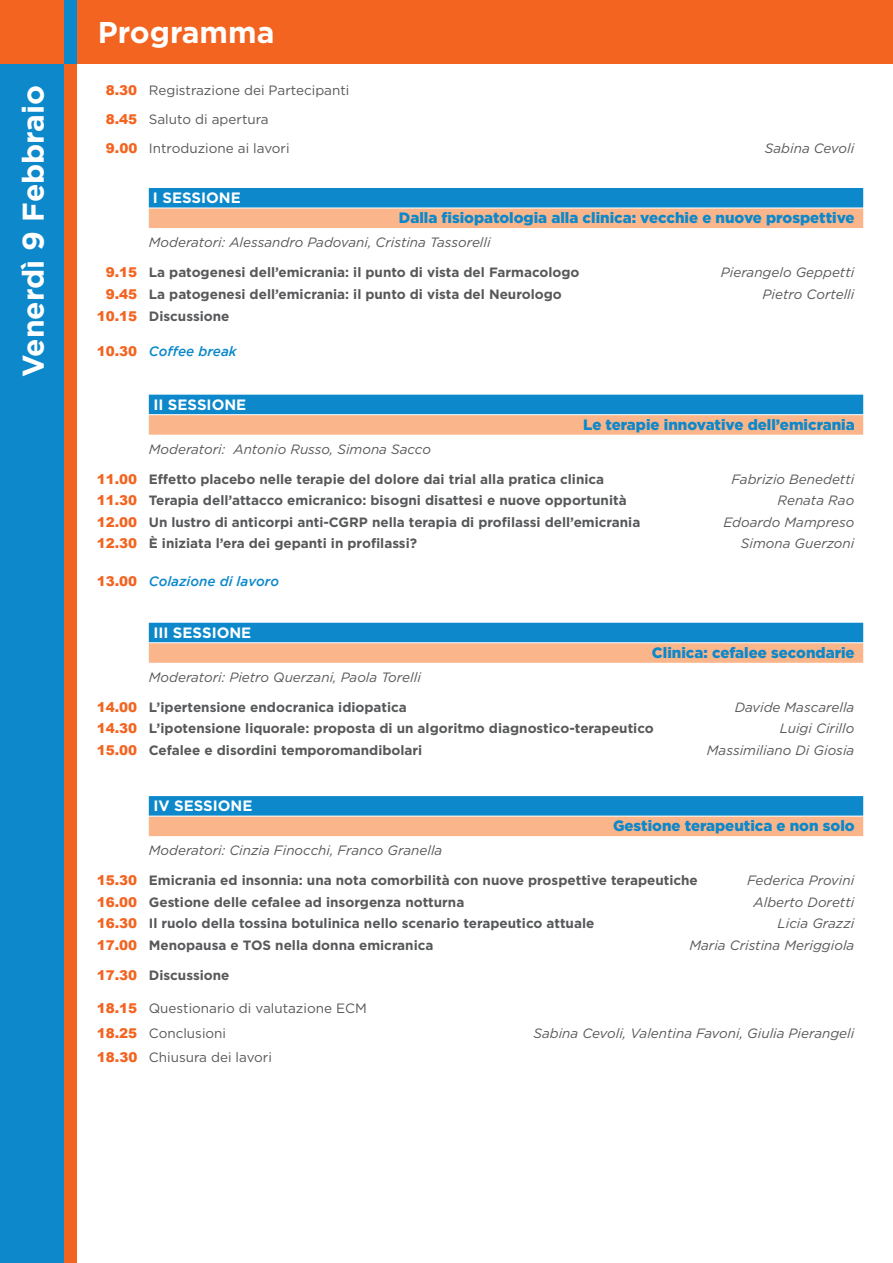
<style>
.page{position:relative;width:893px;height:1263px;background:#fff}
.page>*{position:absolute;margin:0;border:0;box-sizing:border-box;transform-origin:0 0}
.t1{font:700 30px "Gotham";color:#fff}
.t2{font:900 15px "Gotham";color:#0c88cb}
.t3{font:700 15px "Gotham";color:#fff}
.t4{font:700 13.5px "Gotham";color:#57585a}
.t5{font:italic 13.5px "Gotham";color:#57585a}
.t6{font:13.5px/29px "Gotham";color:#57585a}
.t7{font:italic 500 13.5px "Gotham";color:#0c88cb}
.s1{font-family:"Arial";font-weight:900;color:#f36421}
.s2{font-family:"Arial";font-weight:900;font-style:normal;color:#f36421}
.s3{font-weight:700;font-style:normal;font-size:15px;color:#fff}
</style>
<div class="page">
<div style="left:0;top:16px;width:64px;height:1247px;background:#0c88cb"></div>
<div style="left:149px;top:188px;width:714px;height:19px;background:#0c88cb"></div>
<div style="left:149px;top:209px;width:714px;height:19px;background:#fab58a"></div>
<div style="left:149px;top:395px;width:714px;height:19px;background:#0c88cb"></div>
<div style="left:149px;top:415px;width:714px;height:20px;background:#fab58a"></div>
<div style="left:149px;top:623px;width:714px;height:19px;background:#0c88cb"></div>
<div style="left:149px;top:643px;width:714px;height:20px;background:#fab58a"></div>
<div style="left:149px;top:796px;width:714px;height:19px;background:#0c88cb"></div>
<div style="left:149px;top:817px;width:714px;height:19px;background:#fab58a"></div>
<div style="left:64px;top:34px;width:13px;height:1229px;background:#f36421"></div>
<div style="left:0;top:0;width:893px;height:64px;background:#f36421"></div>
<div style="left:64px;top:0;width:13px;height:64px;background:#0c88cb"></div>
<h1 class="t1" style="left:13px;top:377px;width:293px;rotate:-90deg">Venerdì 9 Febbraio</h1>
<h1 class="t1" style="left:98px;top:12px;width:178px">Programma</h1>
<p class="t6" style="left:106px;top:75px;width:245px"><span class="s1">8.30</span> Registrazione dei Partecipanti<br><span class="s1">8.45</span> Saluto di apertura<br><span class="s1">9.00</span> Introduzione ai lavori</p>
<p class="t3" style="left:153px;top:188px;width:89px">I SESSIONE</p>
<p class="t5" style="left:765px;top:141px;width:91px">Sabina Cevoli</p>
<p class="t2" style="left:399px;top:208px;width:457px">Dalla fisiopatologia alla clinica: vecchie e nuove prospettive</p>
<p class="t5" style="left:149px;top:235px;width:343px">Moderatori: Alessandro Padovani, Cristina Tassorelli</p>
<p class="t4" style="left:106px;top:263px;width:475px"><span class="s1">9.15</span> La patogenesi dell’emicrania: il punto di vista del Farmacologo</p>
<p class="t5" style="left:721px;top:265px;width:135px">Pierangelo Geppetti</p>
<p class="t4" style="left:106px;top:285px;width:458px"><span class="s1">9.45</span> La patogenesi dell’emicrania: il punto di vista del Neurologo</p>
<p class="t5" style="left:763px;top:286px;width:93px">Pietro Cortelli</p>
<p class="t4" style="left:97px;top:307px;width:134px"><span class="s1">10.15</span> Discussione</p>
<p class="t7" style="left:97px;top:343px;width:151px"><span class="s2">10.30</span> Coffee break<span class="s3">S</span></p>
<p class="t3" style="left:153px;top:395px;width:94px">II SESSIONE</p>
<p class="t2" style="left:583px;top:414px;width:273px">Le terapie innovative dell’emicrania</p>
<p class="t5" style="left:149px;top:441px;width:284px">Moderatori: Antonio Russo, Simona Sacco</p>
<p class="t4" style="left:97px;top:470px;width:509px"><span class="s1">11.00</span> Effetto placebo nelle terapie del dolore dai trial alla pratica clinica</p>
<p class="t5" style="left:732px;top:471px;width:124px">Fabrizio Benedetti</p>
<p class="t4" style="left:97px;top:492px;width:531px"><span class="s1">11.30</span> Terapia dell’attacco emicranico: bisogni disattesi e nuove opportunità</p>
<p class="t5" style="left:777px;top:493px;width:78px">Renata Rao</p>
<p class="t4" style="left:97px;top:513px;width:545px"><span class="s1">12.00</span> Un lustro di anticorpi anti-CGRP nella terapia di profilassi dell’emicrania</p>
<p class="t5" style="left:724px;top:515px;width:132px">Edoardo Mampreso</p>
<p class="t4" style="left:97px;top:535px;width:322px"><span class="s1">12.30</span> È iniziata l’era dei gepanti in profilassi?</p>
<p class="t5" style="left:741px;top:536px;width:115px">Simona Guerzoni</p>
<p class="t7" style="left:97px;top:573px;width:184px"><span class="s2">13.00</span> Colazione di lavoro</p>
<p class="t3" style="left:153px;top:623px;width:100px">III SESSIONE</p>
<p class="t2" style="left:652px;top:642px;width:204px">Clinica: cefalee secondarie</p>
<p class="t5" style="left:149px;top:670px;width:274px">Moderatori: Pietro Querzani, Paola Torelli</p>
<p class="t4" style="left:97px;top:698px;width:312px"><span class="s1">14.00</span> L’ipertensione endocranica idiopatica</p>
<p class="t5" style="left:735px;top:700px;width:121px">Davide Mascarella</p>
<p class="t4" style="left:97px;top:720px;width:559px"><span class="s1">14.30</span> L’ipotensione liquorale: proposta di un algoritmo diagnostico-terapeutico</p>
<p class="t5" style="left:780px;top:721px;width:76px">Luigi Cirillo</p>
<p class="t4" style="left:97px;top:741px;width:327px"><span class="s1">15.00</span> Cefalee e disordini temporomandibolari</p>
<p class="t5" style="left:707px;top:743px;width:149px">Massimiliano Di Giosia</p>
<p class="t3" style="left:153px;top:796px;width:101px">IV SESSIONE</p>
<p class="t2" style="left:613px;top:816px;width:243px">Gestione terapeutica e non solo</p>
<p class="t5" style="left:149px;top:843px;width:295px">Moderatori: Cinzia Finocchi, Franco Granella</p>
<p class="t4" style="left:97px;top:871px;width:603px"><span class="s1">15.30</span> Emicrania ed insonnia: una nota comorbilità con nuove prospettive terapeutiche</p>
<p class="t5" style="left:747px;top:873px;width:109px">Federica Provini</p>
<p class="t4" style="left:97px;top:893px;width:369px"><span class="s1">16.00</span> Gestione delle cefalee ad insorgenza notturna</p>
<p class="t5" style="left:753px;top:894px;width:102px">Alberto Doretti</p>
<p class="t4" style="left:97px;top:914px;width:499px"><span class="s1">16.30</span> Il ruolo della tossina botulinica nello scenario terapeutico attuale</p>
<p class="t5" style="left:778px;top:916px;width:78px">Licia Grazzi</p>
<p class="t4" style="left:97px;top:936px;width:338px"><span class="s1">17.00</span> Menopausa e TOS nella donna emicranica</p>
<p class="t5" style="left:689px;top:937px;width:166px">Maria Cristina Meriggiola</p>
<p class="t4" style="left:97px;top:966px;width:134px"><span class="s1">17.30</span> Discussione</p>
<p class="t6" style="left:97px;top:995px;width:272px;line-height:24.8px"><span class="s1">18.15</span> Questionario di valutazione ECM<br><span class="s1">18.25</span> Conclusioni</p>
<p class="t5" style="left:533px;top:1025px;width:322px">Sabina Cevoli, Valentina Favoni, Giulia Pierangeli</p>
<p class="t6" style="left:97px;top:1043px;width:177px"><span class="s1">18.30</span> Chiusura dei lavori</p>
</div>
